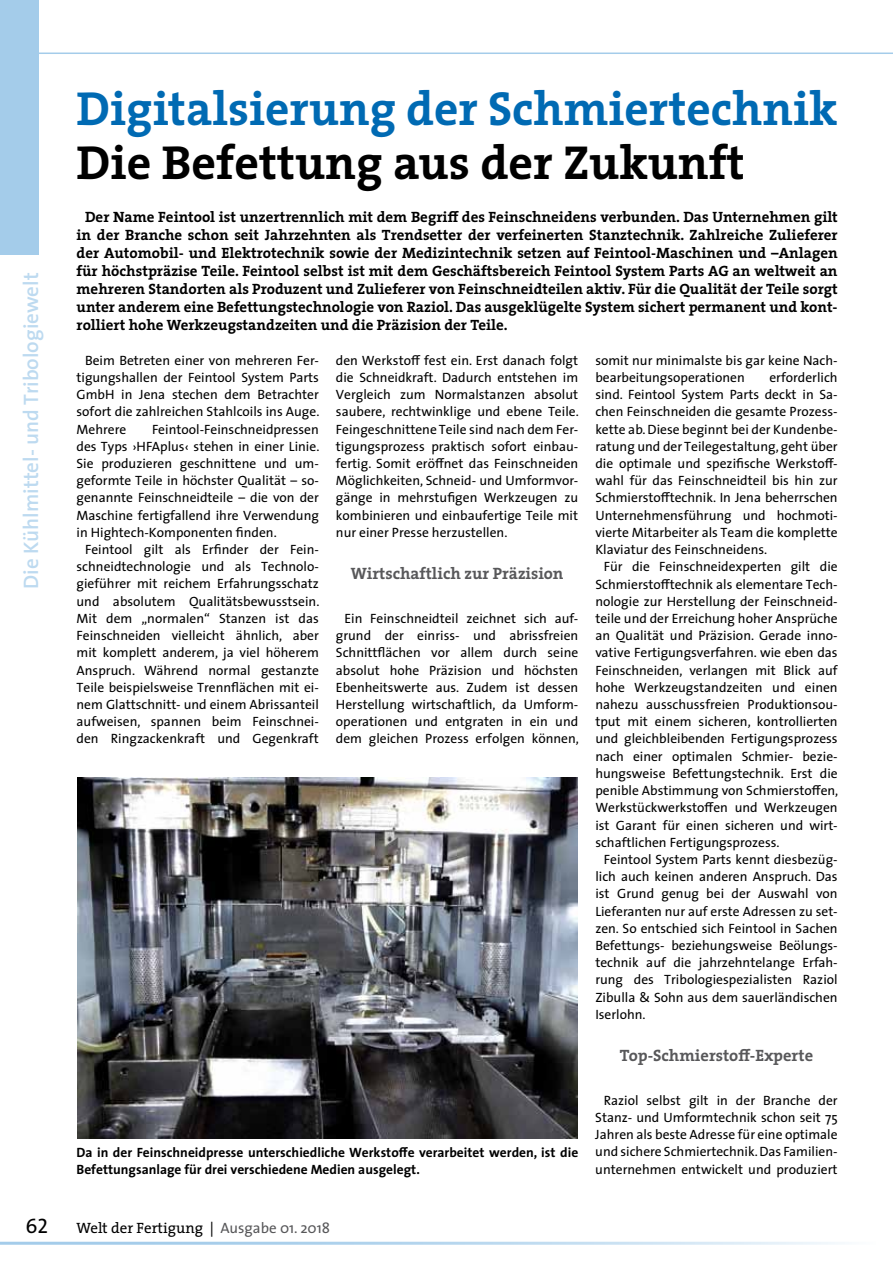
<style>
.page{position:relative;width:893px;height:1263px;background:#fff}
.page>*{position:absolute;margin:0;border:0;box-sizing:border-box;transform-origin:0 0}
.t1{font:700 48px "The Serif";color:#006ab3}
.t2{font:700 48px "The Serif";color:#000}
.t3{font:600 21px "The Sans";color:#bddaf0}
.t4{font:21px "The Sans Regular Caps";color:#000}
.t5{font:700 16.5px "The Serif";color:#58585a}
.t6{font:700 15px/18px "The Serif";color:#000;text-align:justify}
.t7{font:15px "The Serif";color:#000}
.t8{font:13.5px/17.2px "The Sans";color:#000;text-align:justify}
.t9{font:700 13.5px/17.2px "The Sans";color:#000}
.s1{font-family:"The Sans"}
.s2{font-family:"The Sans";color:#58585a}
</style>
<div class="page">
<div style="left:0;top:0;width:38px;height:255px;background:#a4ccea"></div>
<hr style="left:38px;top:53px;width:855px;height:1px;background:#a4ccea">
<hr style="left:0;top:1242px;width:876px;height:3px;background:#a4ccea">
<img style="left:77px;top:778px;width:501px;height:360px">
<h2 class="t3" style="left:14px;top:589px;width:318px;rotate:-90deg">Die Kühlmittel- und Tribologiewelt</h2>
<h1 class="t1" style="left:77px;top:69px;width:763px">Digitalsierung der Schmiertechnik</h1>
<h1 class="t2" style="left:77px;top:123px;width:670px">Die Befettung aus der Zukunft</h1>
<p class="t6" style="left:77px;top:207px;width:763px;text-indent:9px">Der Name Feintool ist unzertrennlich mit dem Begriff des Feinschneidens verbunden. Das Unternehmen gilt in der Branche schon seit Jahrzehnten als Trendsetter der verfeinerten Stanztechnik. Zahlreiche Zulieferer der Automobil- und Elektrotechnik sowie der Medizintechnik setzen auf Feintool-Maschinen und –Anlagen für höchstpräzise Teile. Feintool selbst ist mit dem Geschäftsbereich Feintool System Parts AG an weltweit an mehreren Standorten als Produzent und Zulieferer von Feinschneidteilen aktiv. Für die Qualität der Teile sorgt unter anderem eine Befettungstechnologie von Raziol. Das ausgeklügelte System sichert permanent und kont&shy;rolliert hohe Werkzeugstandzeiten und die Präzision der Teile.</p>
<p class="t8" style="left:77px;top:351px;width:244px;text-indent:9px">Beim Betreten einer von mehreren Fer&shy;tigungshallen der Feintool System Parts GmbH in Jena stechen dem Betrachter sofort die zahlreichen Stahlcoils ins Auge.<br>Mehrere</p>
<p class="t8" style="left:77px;top:420px;width:244px;text-indent:75px">Feintool-Feinschneidpressen des Typs ›HFAplus‹ stehen in einer Linie.<br>Sie produzieren geschnittene und um&shy;geformte Teile in höchster Qualität – so&shy;genannte Feinschneidteile – die von der Maschine fertigfallend ihre Verwendung in Hightech-Komponenten finden.</p>
<p class="t8" style="left:77px;top:540px;width:244px;text-align:center">Feintool gilt als Erfinder der Fein&shy;schneidtechnologie und als Technolo&shy;gieführer mit reichem Erfahrungsschatz und absolutem Qualitätsbewusstsein.<br>Mit dem „normalen“ Stanzen ist das Feinschneiden vielleicht ähnlich, aber mit komplett anderem, ja viel höherem Anspruch. Während normal gestanzte Teile beispielsweise Trennflächen mit ei&shy;nem Glattschnitt- und einem Abrissanteil aufweisen, spannen beim Feinschnei&shy;den Ringzackenkraft und Gegenkraft</p>
<p class="t8" style="left:336px;top:351px;width:244px">den Werkstoff fest ein. Erst danach folgt die Schneidkraft. Dadurch entstehen im Vergleich zum Normalstanzen absolut saubere, rechtwinklige und ebene Teile.<br>Feingeschnittene Teile sind nach dem Fer&shy;tigungsprozess praktisch sofort einbau&shy;fertig. Somit eröffnet das Feinschneiden Möglichkeiten, Schneid- und Umformvor&shy;gänge in mehrstufigen Werkzeugen zu kombinieren und einbaufertige Teile mit nur einer Presse herzustellen.</p>
<p class="t5" style="left:351px;top:559px;width:214px">Wirtschaftlich zur Präzision</p>
<p class="t8" style="left:336px;top:609px;width:245px;text-align:center">Ein Feinschneidteil zeichnet sich auf&shy;grund der einriss- und abrissfreien Schnittflächen vor allem durch seine absolut hohe Präzision und höchsten Ebenheitswerte aus. Zudem ist dessen Herstellung wirtschaftlich, da Umform&shy;operationen und entgraten in ein und dem gleichen Prozess erfolgen können,</p>
<p class="t9" style="left:77px;top:1143px;width:503px">Da in der Feinschneidpresse unterschiedliche Werkstoffe verarbeitet werden, ist die<br>Befettungsanlage für drei verschiedene Medien ausgelegt.</p>
<p class="t8" style="left:595px;top:351px;width:244px">somit nur minimalste bis gar keine Nach&shy;bearbeitungsoperationen</p>
<p class="t8" style="left:595px;top:368px;width:244px;text-indent:174px">erforderlich sind. Feintool System Parts deckt in Sa&shy;chen Feinschneiden die gesamte Prozess&shy;kette ab. Diese beginnt bei der Kundenbe&shy;ratung und der Teilegestaltung, geht über die optimale und spezifische Werkstoff&shy;wahl für das Feinschneidteil bis hin zur Schmierstofftechnik. In Jena beherrschen Unternehmensführung und hochmoti&shy;vierte Mitarbeiter als Team die komplette Klaviatur des Feinschneidens.</p>
<p class="t8" style="left:595px;top:558px;width:245px;text-indent:9px">Für die Feinschneidexperten gilt die Schmierstofftechnik als elementare Tech&shy;nologie zur Herstellung der Feinschneid&shy;teile und der Erreichung hoher Ansprüche an Qualität und Präzision. Gerade inno&shy;vative Fertigungsverfahren. wie eben das Feinschneiden, verlangen mit Blick auf hohe Werkzeugstandzeiten und einen nahezu ausschussfreien Produktionsou&shy;tput mit einem sicheren, kontrollierten und gleichbleibenden Fertigungsprozess nach einer optimalen Schmier- bezie&shy;hungsweise Befettungstechnik. Erst die penible Abstimmung von Schmierstoffen, Werkstückwerkstoffen und Werkzeugen ist Garant für einen sicheren und wirt&shy;schaftlichen Fertigungsprozess.</p>
<p class="t8" style="left:595px;top:850px;width:244px;text-indent:9px">Feintool System Parts kennt diesbezüg&shy;lich auch keinen anderen Anspruch. Das ist Grund genug bei der Auswahl von Lieferanten nur auf erste Adressen zu set&shy;zen. So entschied sich Feintool in Sachen Befettungs- beziehungsweise Beölungs&shy;technik auf die jahrzehntelange Erfah&shy;rung des Tribologiespezialisten Raziol Zibulla &amp; Sohn aus dem sauerländischen Iserlohn.</p>
<p class="t5" style="left:620px;top:1041px;width:195px">Top-Schmierstoff-Experte</p>
<p class="t8" style="left:595px;top:1091px;width:244px;text-indent:9px">Raziol selbst gilt in der Branche der Stanz- und Umformtechnik schon seit 75<br>Jahren als beste Adresse für eine optimale und sichere Schmiertechnik. Das Familien&shy;unternehmen entwickelt und produziert</p>
<h2 class="t4" style="left:26px;top:1214px;width:24px">62</h2>
<p class="t7" style="left:77px;top:1216px;width:255px">Welt der Fertigung <span class="s1">|</span> <span class="s2">Ausgabe 01. 2018</span></p>
</div>
